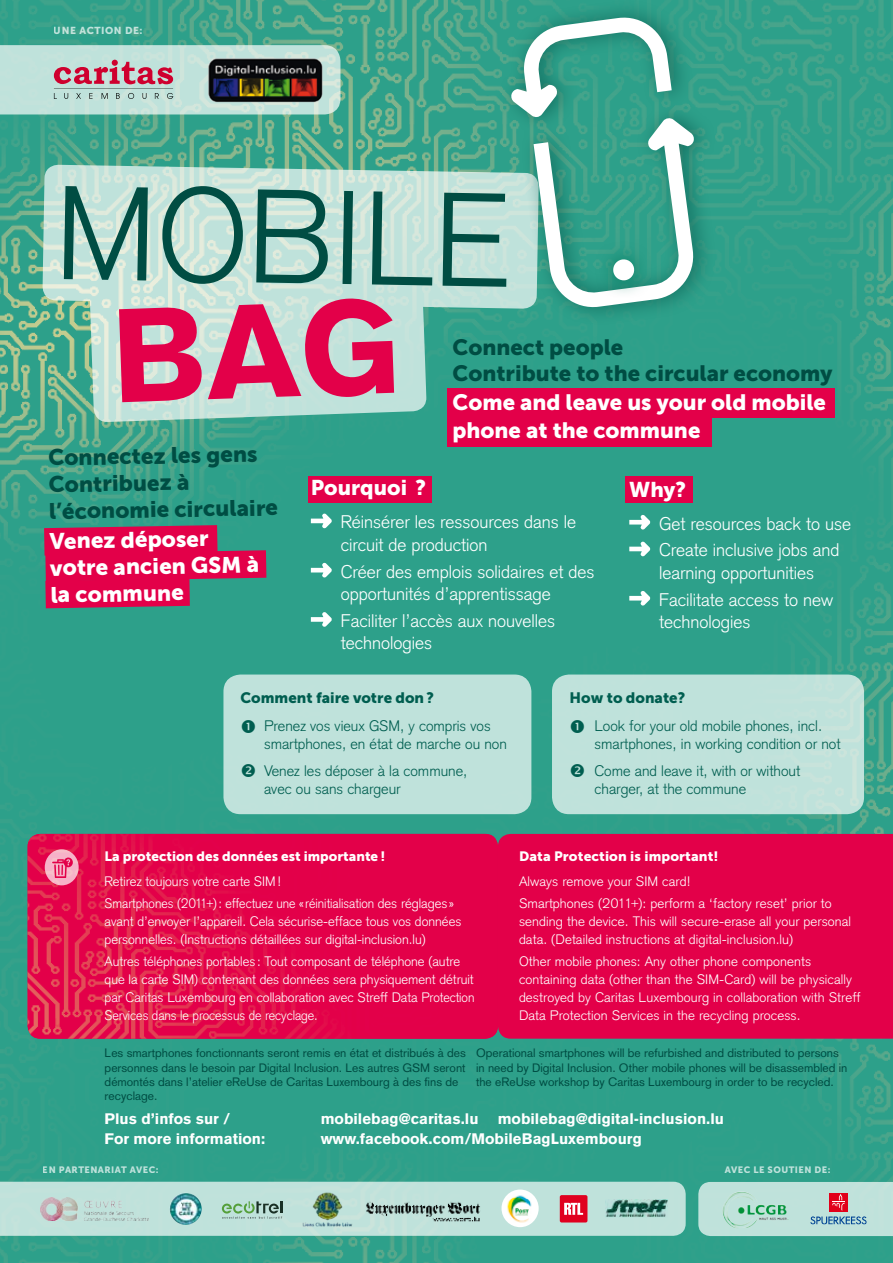
<style>
.page{position:relative;width:893px;height:1263px;background:#fff}
.page>*{position:absolute;margin:0;border:0;box-sizing:border-box;transform-origin:0 0}
.t1{font:300 130.65px "Akzidenz Grotesk";color:#004d43}
.t2{font:22.35px/26.8px "Museo Sans 900";color:#004d43}
.t3{font:22.35px/26.8px "Museo Sans 900";color:#fff}
.t4{font:22.05px/28.3px "Museo Sans 900";color:#fff}
.t5{font:22.05px/26.4px "Museo Sans 900";color:#004d43}
.t6{font:21.15px "Museo Sans 900";color:#fff}
.t7{font:300 18px/22.5px "Akzidenz Grotesk";color:#fff}
.t8{font:300 15px/18px "Akzidenz Grotesk";color:#005e50}
.t9{font:900 15px "Akzidenz Grotesk";color:#fff}
.t10{font:15px "Museo Sans 900";color:#005e50}
.t11{font:300 13.5px/18px "Akzidenz Grotesk";color:#fff}
.t12{font:13.5px "Museo Sans 900";color:#fff}
.t13{font:12px/14.4px "Akzidenz Grotesk";color:#004d43}
.t14{font:10.05px "Museo Sans 900";letter-spacing:.05em;color:#fff}
.t15{font:9.15px "Museo Sans 900";letter-spacing:.05em;color:#fff}
</style>
<div class="page">
<img style="left:0;top:0;width:893px;height:1263px">
<svg style="left:42px;top:165px;width:497px;height:257px;background:#abd6c9"></svg>
<svg style="left:0;top:45px;width:340px;height:69px;background:#c0d0cc"></svg>
<img style="left:204px;top:52px;width:125px;height:55px">
<div style="left:498px;top:0;width:218px;height:325px;background:#004d43;opacity:.6"></div>
<svg style="left:511px;top:15px;width:185px;height:295px"></svg>
<svg style="left:595px;top:241px;width:57px;height:57px"></svg>
<svg style="left:612px;top:258px;width:23px;height:23px"></svg>
<div style="left:447px;top:388px;width:388px;height:30px;background:#e30049"></div>
<div style="left:447px;top:417px;width:264px;height:29px;background:#e30049"></div>
<svg style="left:698px;top:1182px;width:195px;height:54px;background:#bbd4d1"></svg>
<img style="left:721px;top:1191px;width:68px;height:37px">
<svg style="left:0;top:1182px;width:686px;height:54px;background:#b7d4cc"></svg>
<img style="left:170px;top:1193px;width:32px;height:32px;border-radius:16px">
<svg style="left:44px;top:525px;width:222px;height:83px;background:#bb2257"></svg>
<div style="left:308px;top:476px;width:123px;height:26px;background:#e30049"></div>
<div style="left:626px;top:476px;width:67px;height:26px;background:#e30049"></div>
<svg style="left:311px;top:513px;width:21px;height:15px"></svg>
<svg style="left:311px;top:563px;width:21px;height:15px"></svg>
<svg style="left:311px;top:612px;width:21px;height:15px"></svg>
<img style="left:28px;top:834px;width:470px;height:205px">
<div style="left:498px;top:834px;width:395px;height:205px;background:#e30049"></div>
<svg style="left:629px;top:515px;width:21px;height:15px"></svg>
<svg style="left:629px;top:541px;width:21px;height:15px"></svg>
<svg style="left:629px;top:591px;width:21px;height:15px"></svg>
<div style="left:223px;top:674px;width:308px;height:140px;background:#bfe2db;border-radius:17px"></div>
<div style="left:552px;top:674px;width:312px;height:140px;background:#bfe2db;border-radius:17px"></div>
<svg style="left:45px;top:849px;width:34px;height:36px"></svg>
<svg style="left:64px;top:857px;width:9px;height:10px"></svg>
<svg style="left:52px;top:859px;width:18px;height:19px"></svg>
<svg style="left:119px;top:297px;width:276px;height:105px;background:#c6e3db"></svg>
<p class="t14" style="left:54px;top:25px;width:90px">UNE ACTION DE:</p>
<h1 class="t1" style="left:56px;top:157px;width:459px;rotate:1deg">MOBILE</h1>
<h2 class="t2" style="left:48px;top:444px;width:230px;rotate:-1deg">Connectez les gens<br>Contribuez à l’économie circulaire</h2>
<h2 class="t3" style="left:49px;top:527px;width:210px;rotate:-1deg">Venez déposer votre ancien GSM à la commune</h2>
<h3 class="t5" style="left:452px;top:334px;width:382px">Connect people<br>Contribute to the circular economy</h3>
<h3 class="t4" style="left:452px;top:388px;width:375px">Come and leave us your old mobile phone at the commune</h3>
<h3 class="t6" style="left:311px;top:476px;width:117px">Pourquoi ?</h3>
<h3 class="t7" style="left:341px;top:511px;width:237px">Réinsérer les ressources dans le circuit de production</h3>
<h3 class="t7" style="left:341px;top:560px;width:255px">Créer des emplois solidaires et des opportunités d’apprentissage</h3>
<h3 class="t7" style="left:341px;top:609px;width:216px">Faciliter l’accès aux nouvelles technologies</h3>
<h3 class="t6" style="left:629px;top:477px;width:58px">Why?</h3>
<h3 class="t7" style="left:659px;top:510px;width:193px;line-height:26.7px">Get resources back to use<br>Create inclusive jobs and</h3>
<h3 class="t7" style="left:659px;top:559px;width:176px;line-height:26.7px">learning opportunities<br>Facilitate access to new</h3>
<h3 class="t7" style="left:659px;top:611px;width:93px">technologies</h3>
<p class="t10" style="left:240px;top:689px;width:195px">Comment faire votre don?</p>
<p class="t8" style="left:264px;top:717px;width:244px">Prenez vos vieux GSM, y compris vos smartphones, en état de marche ou non</p>
<p class="t8" style="left:264px;top:762px;width:205px">Venez les déposer à la commune, avec ou sans chargeur</p>
<p class="t10" style="left:569px;top:689px;width:117px">How to donate?</p>
<p class="t8" style="left:595px;top:717px;width:247px">Look for your old mobile phones, incl. smartphones, in working condition or not</p>
<p class="t8" style="left:595px;top:762px;width:207px">Come and leave it, with or without charger, at the commune</p>
<p class="t12" style="left:105px;top:848px;width:282px">La protection des données est importante !</p>
<p class="t11" style="left:105px;top:870px;width:351px;line-height:22.2px">Retirez toujours votre carte SIM!<br>Smartphones (2011+): effectuez une «réinitialisation des réglages »</p>
<p class="t11" style="left:105px;top:912px;width:358px">avant d’envoyer l’appareil. Cela sécurise-efface tous vos données personnelles. (Instructions détaillées sur digital-inclusion.lu)</p>
<p class="t11" style="left:105px;top:953px;width:371px">Autres téléphones portables : Tout composant de téléphone (autre que la carte SIM) contenant des données sera physiquement détruit par Caritas Luxembourg en collaboration avec Streff Data Protection Services dans le processus de recyclage.</p>
<p class="t12" style="left:519px;top:848px;width:201px">Data Protection is important!</p>
<p class="t11" style="left:519px;top:870px;width:314px;line-height:22.2px">Always remove your SIM card!<br>Smartphones (2011+): perform a ‘factory reset’ prior to</p>
<p class="t11" style="left:519px;top:912px;width:334px">sending the device. This will secure-erase all your personal data. (Detailed instructions at digital-inclusion.lu)</p>
<p class="t11" style="left:519px;top:953px;width:343px">Other mobile phones: Any other phone components containing data (other than the SIM-Card) will be physically destroyed by Caritas Luxembourg in collaboration with Streff Data Protection Services in the recycling process.</p>
<p class="t13" style="left:105px;top:1046px;width:363px">Les smartphones fonctionnants seront remis en état et distribués à des personnes dans le besoin par Digital Inclusion. Les autres GSM seront démontés dans l’atelier eReUse de Caritas Luxembourg à des fins de recyclage.</p>
<p class="t13" style="left:476px;top:1046px;width:373px">Operational smartphones will be refurbished and distributed to persons in need by Digital Inclusion. Other mobile phones will be disassembled in the eReUse workshop by Caritas Luxembourg in order to be recycled.</p>
<p class="t9" style="left:105px;top:1110px;width:127px">Plus d’infos sur /</p>
<p class="t9" style="left:321px;top:1110px;width:159px">mobilebag@caritas.lu</p>
<p class="t9" style="left:498px;top:1110px;width:228px">mobilebag@digital-inclusion.lu</p>
<p class="t9" style="left:105px;top:1129px;width:162px">For more information:</p>
<p class="t9" style="left:321px;top:1129px;width:323px">www.facebook.com/MobileBagLuxembourg</p>
<p class="t15" style="left:43px;top:1164px;width:117px">EN PARTENARIAT AVEC:</p>
<p class="t15" style="left:725px;top:1164px;width:107px">AVEC LE SOUTIEN DE:</p>
</div>
